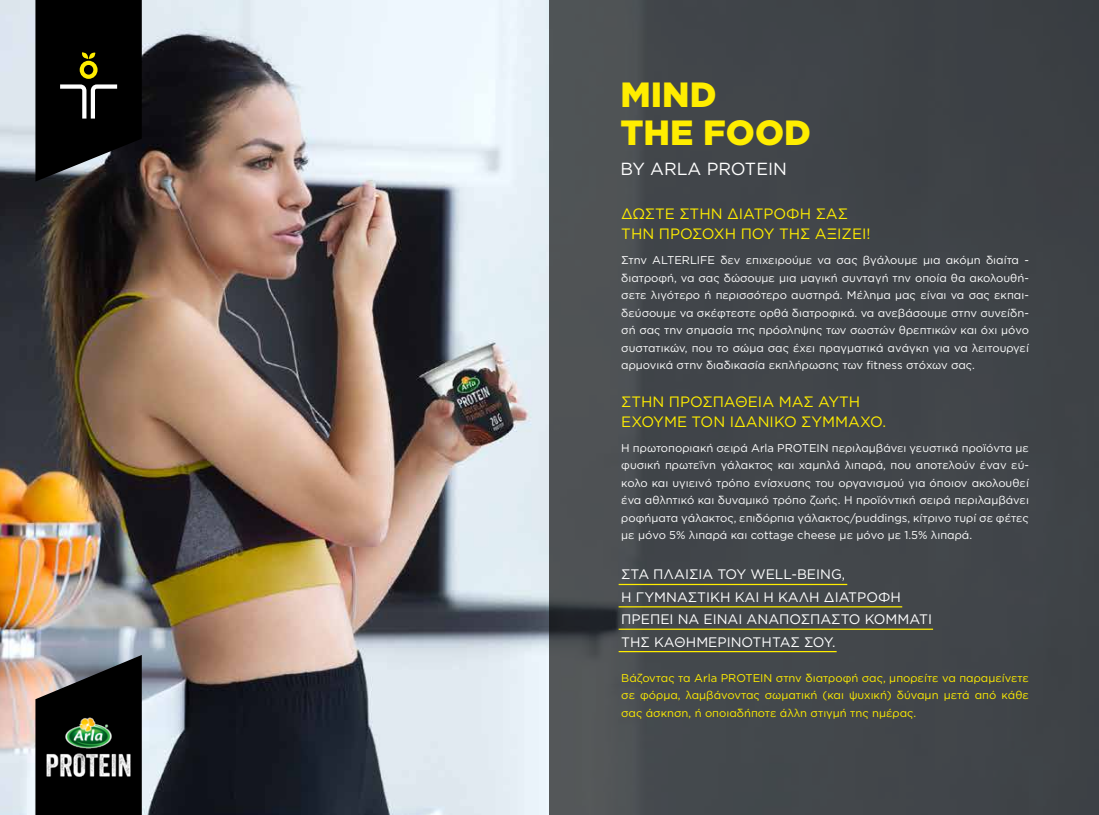
<style>
.page{position:relative;width:1099px;height:815px;background:#fff}
.page>*{position:absolute;margin:0;border:0;box-sizing:border-box;transform-origin:0 0}
.t1{font:900 35px/37.5px "Gotham Greek";color:#ffed00}
.t2{font:17.5px "Gotham Greek";color:#fff}
.t3{font:15px/20px "Gotham Greek";color:#ffed00}
.t4{font:13.75px/22.5px "Gotham Greek";color:#fff}
.t5{font:11.25px/17.5px "Gotham Greek";color:#fff;text-align:justify}
.t6{font:11.25px/17.5px "Gotham Greek";color:#ffed00;text-align:justify}
</style>
<div class="page">
<img style="left:0;top:0;width:549px;height:815px">
<div style="left:549px;top:0;width:549px;height:815px;background:linear-gradient(to right,#4a4e51,#3b4044)"></div>
<svg style="left:35px;top:0;width:107px;height:182px;background:#11110f"></svg>
<svg style="left:35px;top:655px;width:107px;height:160px;background:#312f30"></svg>
<hr style="left:618px;top:584px;width:229px;height:1px;background:#ffed00">
<hr style="left:618px;top:606px;width:284px;height:1px;background:#ffed00">
<hr style="left:618px;top:629px;width:315px;height:1px;background:#ffed00">
<hr style="left:618px;top:651px;width:218px;height:1px;background:#ffed00">
<img style="left:37px;top:707px;width:103px;height:80px">
<h1 class="t1" style="left:620px;top:75px;width:192px">ΜΙΝD<br>THE FOOD</h1>
<h2 class="t2" style="left:620px;top:159px;width:168px">BY ARLA PROTEIN</h2>
<h3 class="t3" style="left:621px;top:204px;width:251px">ΔΩΣΤΕ ΣΤΗΝ ΔΙΑΤΡΟΦΗ ΣΑΣ<br>ΤΗΝ ΠΡΟΣΟΧΗ ΠΟΥ ΤΗΣ ΑΞΙΖΕΙ!</h3>
<p class="t5" style="left:621px;top:251px;width:409px">Στην ΑLTERLIFE δεν επιχειρούμε να σας βγάλουμε μια ακόμη διαίτα - διατροφή, να σας δώσουμε μια μαγική συνταγή την οποία θα ακολουθή&shy;σετε λιγότερο ή περισσότερο αυστηρά. Μέλημα μας είναι να σας εκπαι&shy;δεύσουμε να σκέφτεστε ορθά διατροφικά. να ανεβάσουμε στην συνείδη&shy;σή σας την σημασία της πρόσληψης των σωστών θρεπτικών και όχι μόνο συστατικών, που το σώμα σας έχει πραγματικά ανάγκη για να λειτουργεί αρμονικά στην διαδικασία εκπλήρωσης των fitness στόχων σας.</p>
<h3 class="t3" style="left:621px;top:391px;width:266px">ΣΤΗΝ ΠΡΟΣΠΑΘΕΙΑ ΜΑΣ ΑΥΤΗ<br>ΕΧΟΥΜΕ ΤΟΝ ΙΔΑΝΙΚΟ ΣΥΜΜΑΧΟ.</h3>
<p class="t5" style="left:621px;top:439px;width:409px">Η πρωτοποριακή σειρά Arla PROTEIN περιλαμβάνει γευστικά προϊόντα με φυσική πρωτεΐνη γάλακτος και χαμηλά λιπαρά, που αποτελούν έναν εύ&shy;κολο και υγιεινό τρόπο ενίσχυσης του οργανισμού για όποιον ακολουθεί ένα αθλητικό και δυναμικό τρόπο ζωής. H προϊόντική σειρά περιλαμβάνει ροφήματα γάλακτος, επιδόρπια γάλακτος/puddings, κίτρινο τυρί σε φέτες με μόνο 5% λιπαρά και cottage cheese με μόνο με 1.5% λιπαρά.</p>
<p class="t4" style="left:621px;top:563px;width:312px">ΣΤΑ ΠΛΑΊΣΙΑ ΤΟΥ WELL-BEING,<br>Η ΓΥΜΝΑΣΤΙΚΉ ΚΑΙ Η ΚΑΛΉ ΔΙΑΤΡΟΦΉ<br>ΠΡΈΠΕΙ ΝΑ ΕΊ ΝΑΙ ΑΝΑΠΌΣΠΑΣΤΟ ΚΟΜΜΆΤΙ<br>ΤΗΣ ΚΑΘΗΜΕΡΙΝΌΤΗΤΑΣ ΣΟΥ.</p>
<p class="t6" style="left:621px;top:669px;width:409px">Βάζοντας τα Arla PROTEIN στην διατροφή σας, μπορείτε να παραμείνετε σε φόρμα, λαμβάνοντας σωματική (και ψυχική) δύναμη μετά από κάθε σας άσκηση, ή οποιαδήποτε άλλη στιγμή της ημέρας.</p>
</div>
